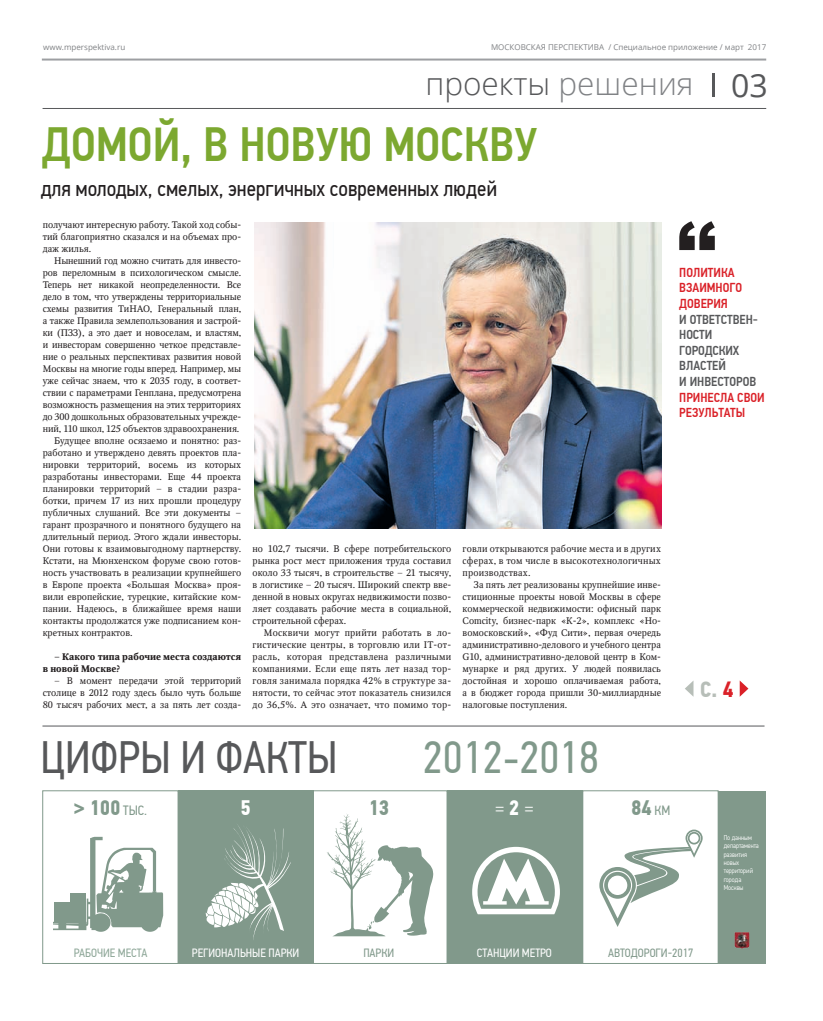
<style>
.page{position:relative;width:823px;height:1021px;background:#fff}
.page>*{position:absolute;margin:0;border:0;box-sizing:border-box;transform-origin:0 0}
.t1{font:500 48px "PF Din Text Cond Pro";color:#7ca830}
.t2{font:45.3px "PF Din Text Cond Pro";color:#57585a}
.t3{font:45.3px "PF Din Text Cond Pro";color:#81998b}
.t4{font:32px "Open Sans";color:#57585a}
.t5{font:300 31.5px "Open Sans";color:#57585a}
.t6{font:22px "PF Din Text Cond Pro";color:#231f20}
.t7{font:700 22px "PF Din Text Cond Pro";color:#b7beb8}
.t8{font:700 21px "PF Din Text Cond Pro";color:#81998b}
.t9{font:100 21px "PF Din Text Cond Pro";color:#fff}
.t10{font:700 21px "PF Din Text Cond Pro";color:#fff}
.t11{font:500 13px/15.6px "PF Din Text Cond Pro";color:#da2128}
.t12{font:500 13px/15.6px "PF Din Text Cond Pro";color:#57585a}
.t13{font:12px "PF Din Text Cond Pro";color:#fff}
.t14{font:12px "PF Din Text Cond Pro";color:#81998b}
.t15{font:12px "PF Din Text Cond Pro";color:#8ea798}
.t16{font:9.5px/12px "Octava C";color:#231f20;text-align:justify}
.t17{font:700 9.5px/12px "Octava C";color:#231f20}
.t18{font:8px "Open Sans";color:#808285}
.t19{font:300 7px/8.4px "PF Din Text Cond Pro";color:#fff}
.s1{color:#808285}
.s2{color:#da2128}
.s3{font-weight:400;font-size:13.5px}
.s4{font-weight:700}
</style>
<div class="page">
<hr style="left:42px;top:59px;width:723px;height:2px;background:#9d9fa2">
<hr style="left:711px;top:74px;width:3px;height:23px;background:#57585a">
<hr style="left:43px;top:108px;width:722px;height:1px;background:#57585a">
<svg style="left:53px;top:836px;width:110px;height:95px"></svg>
<div style="left:53px;top:912px;width:16px;height:9px;background:#81998b"></div>
<div style="left:53px;top:902px;width:16px;height:9px;background:#81998b"></div>
<div style="left:70px;top:912px;width:16px;height:9px;background:#81998b"></div>
<div style="left:70px;top:902px;width:16px;height:9px;background:#81998b"></div>
<div style="left:70px;top:893px;width:16px;height:9px;background:#81998b"></div>
<img style="left:254px;top:223px;width:406px;height:305px">
<div style="left:42px;top:790px;width:136px;height:173px;border:1px solid #81998b"></div>
<div style="left:311px;top:790px;width:136px;height:173px;border:1px solid #81998b"></div>
<div style="left:447px;top:790px;width:135px;height:173px;background:#81998b"></div>
<div style="left:582px;top:790px;width:136px;height:173px;border:1px solid #81998b"></div>
<svg style="left:472px;top:846px;width:87px;height:68px"></svg>
<svg style="left:327px;top:814px;width:106px;height:122px"></svg>
<svg style="left:599px;top:829px;width:103px;height:98px"></svg>
<div style="left:718px;top:790px;width:47px;height:173px;background:#81998b"></div>
<img style="left:734px;top:932px;width:16px;height:17px">
<div style="left:178px;top:790px;width:135px;height:173px;background:#81998b"></div>
<svg style="left:205px;top:826px;width:86px;height:114px"></svg>
<svg style="left:679px;top:221px;width:35px;height:29px"></svg>
<svg style="left:739px;top:680px;width:9px;height:16px"></svg>
<svg style="left:685px;top:681px;width:8px;height:15px"></svg>
<hr style="left:42px;top:725px;width:722px;height:1px;background:#57585a">
<p class="t18" style="left:43px;top:41px;width:83px">www.mperspektiva.ru</p>
<p class="t18" style="left:490px;top:41px;width:276px">МОСКОВСКАЯ ПЕРСПЕКТИВА / Специальное приложение / март 2017</p>
<h3 class="t4" style="left:730px;top:63px;width:38px">03</h3>
<h1 class="t1" style="left:42px;top:116px;width:497px">ДОМОЙ, В НОВУЮ МОСКВУ</h1>
<h3 class="t6" style="left:41px;top:176px;width:458px">для молодых, смелых, энергичных современных людей</h3>
<h3 class="t5" style="left:425px;top:62px;width:269px">проекты <span class="s1">решения</span></h3>
<p class="t16" style="left:43px;top:219px;width:200px">получают интересную работу. Такой ход собы&shy;тий благоприятно сказался и на объемах про&shy;даж жилья.</p>
<p class="t16" style="left:54px;top:255px;width:188px">Нынешний год можно считать для инвесто-</p>
<p class="t16" style="left:43px;top:267px;width:200px">ров переломным в психологическом смысле.</p>
<p class="t16" style="left:43px;top:279px;width:200px">Теперь нет никакой неопределенности. Все</p>
<p class="t16" style="left:43px;top:291px;width:200px">дело в том, что утверждены территориальные</p>
<p class="t16" style="left:43px;top:303px;width:200px">схемы развития ТиНАО, Генеральный план,</p>
<p class="t16" style="left:43px;top:315px;width:200px">а также Правила землепользования и застрой-</p>
<p class="t16" style="left:43px;top:327px;width:200px">ки (ПЗЗ), а это дает и новоселам, и властям,</p>
<p class="t16" style="left:43px;top:339px;width:200px">и инвесторам совершенно четкое представле-</p>
<p class="t16" style="left:43px;top:351px;width:200px">ние о реальных перспективах развития новой</p>
<p class="t16" style="left:43px;top:363px;width:200px">Москвы на многие годы вперед. Например, мы</p>
<p class="t16" style="left:43px;top:375px;width:200px">уже сейчас знаем, что к 2035 году, в соответ-</p>
<p class="t16" style="left:43px;top:387px;width:200px">ствии с параметрами Генплана, предусмотрена</p>
<p class="t16" style="left:43px;top:399px;width:200px">возможность размещения на этих территориях</p>
<p class="t16" style="left:43px;top:411px;width:200px">до 300 дошкольных образовательных учрежде-</p>
<p class="t16" style="left:43px;top:423px;width:198px">ний, 110 школ, 125 объектов здравоохранения.</p>
<p class="t16" style="left:54px;top:435px;width:188px">Будущее вполне осязаемо и понятно: раз-</p>
<p class="t16" style="left:43px;top:447px;width:200px">работано и утверждено девять проектов пла-</p>
<p class="t16" style="left:43px;top:459px;width:200px">нировки территорий, восемь из которых</p>
<p class="t16" style="left:43px;top:471px;width:200px">разработаны инвесторами. Еще 44 проекта</p>
<p class="t16" style="left:43px;top:483px;width:200px">планировки территорий – в стадии разра-</p>
<p class="t16" style="left:43px;top:495px;width:200px">ботки, причем 17 из них прошли процедуру</p>
<p class="t16" style="left:43px;top:507px;width:200px">публичных слушаний. Все эти документы –</p>
<p class="t16" style="left:43px;top:519px;width:200px">гарант прозрачного и понятного будущего на</p>
<p class="t16" style="left:43px;top:531px;width:200px">длительный период. Этого ждали инвесторы.</p>
<p class="t16" style="left:43px;top:543px;width:200px">Они готовы к взаимовыгодному партнерству.</p>
<p class="t16" style="left:43px;top:555px;width:200px">Кстати, на Мюнхенском форуме свою готов-</p>
<p class="t16" style="left:43px;top:567px;width:200px">ность участвовать в реализации крупнейшего</p>
<p class="t16" style="left:43px;top:579px;width:200px">в Европе проекта «Большая Москва» проя-</p>
<p class="t16" style="left:43px;top:591px;width:200px">вили европейские, турецкие, китайские ком-</p>
<p class="t16" style="left:43px;top:603px;width:200px">пании. Надеюсь, в ближайшее время наши</p>
<p class="t16" style="left:43px;top:615px;width:200px">контакты продолжатся уже подписанием кон-</p>
<p class="t16" style="left:43px;top:627px;width:91px">кретных контрактов.</p>
<p class="t17" style="left:43px;top:651px;width:200px;text-indent:11px">– Какого типа рабочие места создаются в новой Москве?</p>
<p class="t16" style="left:43px;top:675px;width:200px;text-indent:11px">– В момент передачи этой территорий столице в 2012 году здесь было чуть больше 80 тысяч рабочих мест, а за пять лет созда-</p>
<p class="t16" style="left:252px;top:543px;width:200px">но 102,7 тысячи. В сфере потребительского рынка рост мест приложения труда составил около 33 тысяч, в строительстве – 21 тысячу, в логистике – 20 тысяч. Широкий спектр вве&shy;денной в новых округах недвижимости позво&shy;ляет создавать рабочие места в социальной, строительной сферах.</p>
<p class="t16" style="left:252px;top:627px;width:200px;text-indent:11px">Москвичи могут прийти работать в ло&shy;гистические центры, в торговлю или IT-от&shy;расль, которая представлена различными компаниями. Если еще пять лет назад тор&shy;говля занимала порядка 42% в структуре за&shy;нятости, то сейчас этот показатель снизился до 36,5%. А это означает, что помимо тор-</p>
<p class="t16" style="left:462px;top:543px;width:200px">говли открываются рабочие места и в других сферах, в том числе в высокотехнологичных производствах.</p>
<p class="t16" style="left:462px;top:579px;width:200px;text-indent:11px">За пять лет реализованы крупнейшие инве&shy;стиционные проекты новой Москвы в сфере коммерческой недвижимости: офисный парк Соmcity, бизнес-парк «К-2», комплекс «Но&shy;вомосковский», «Фуд Сити», первая очередь административно-делового и учебного центра G10, административно-деловой центр в Ком&shy;мунарке и ряд других. У людей появилась достойная и хорошо оплачиваемая работа, а в бюджет города пришли 30-миллиардные налоговые поступления.</p>
<h3 class="t11" style="left:679px;top:264px;width:64px">ПОЛИТИКА<br>ВЗАИМНОГО<br>ДОВЕРИЯ</h3>
<h3 class="t12" style="left:679px;top:311px;width:80px">И ОТВЕТСТВЕН-<br>НОСТИ<br>ГОРОДСКИХ<br>ВЛАСТЕЙ<br>И ИНВЕСТОРОВ</h3>
<h3 class="t11" style="left:679px;top:389px;width:87px">ПРИНЕСЛА СВОИ<br>РЕЗУЛЬТАТЫ</h3>
<h3 class="t7" style="left:699px;top:676px;width:35px">С. <span class="s2">4</span></h3>
<h2 class="t2" style="left:40px;top:731px;width:298px">ЦИФРЫ И ФАКТЫ</h2>
<h2 class="t3" style="left:422px;top:731px;width:178px">2012-2018</h2>
<h3 class="t8" style="left:74px;top:795px;width:75px">&gt; 100 <span class="s3">ТЫС.</span></h3>
<h3 class="t10" style="left:240px;top:795px;width:12px">5</h3>
<h3 class="t8" style="left:368px;top:795px;width:22px">13</h3>
<h3 class="t9" style="left:495px;top:795px;width:39px">= <span class="s4">2</span> =</h3>
<h3 class="t8" style="left:630px;top:795px;width:41px">84 <span class="s3">КМ</span></h3>
<p class="t19" style="left:723px;top:833px;width:37px">По данным департамента развития новых территорий города<br>Москвы</p>
<p class="t15" style="left:74px;top:945px;width:75px">РАБОЧИЕ МЕСТА</p>
<p class="t13" style="left:192px;top:945px;width:109px">РЕГИОНАЛЬНЫЕ ПАРКИ</p>
<p class="t14" style="left:363px;top:945px;width:32px">ПАРКИ</p>
<p class="t13" style="left:476px;top:945px;width:76px">СТАНЦИИ МЕТРО</p>
<p class="t14" style="left:607px;top:945px;width:87px">АВТОДОРОГИ-2017</p>
</div>
